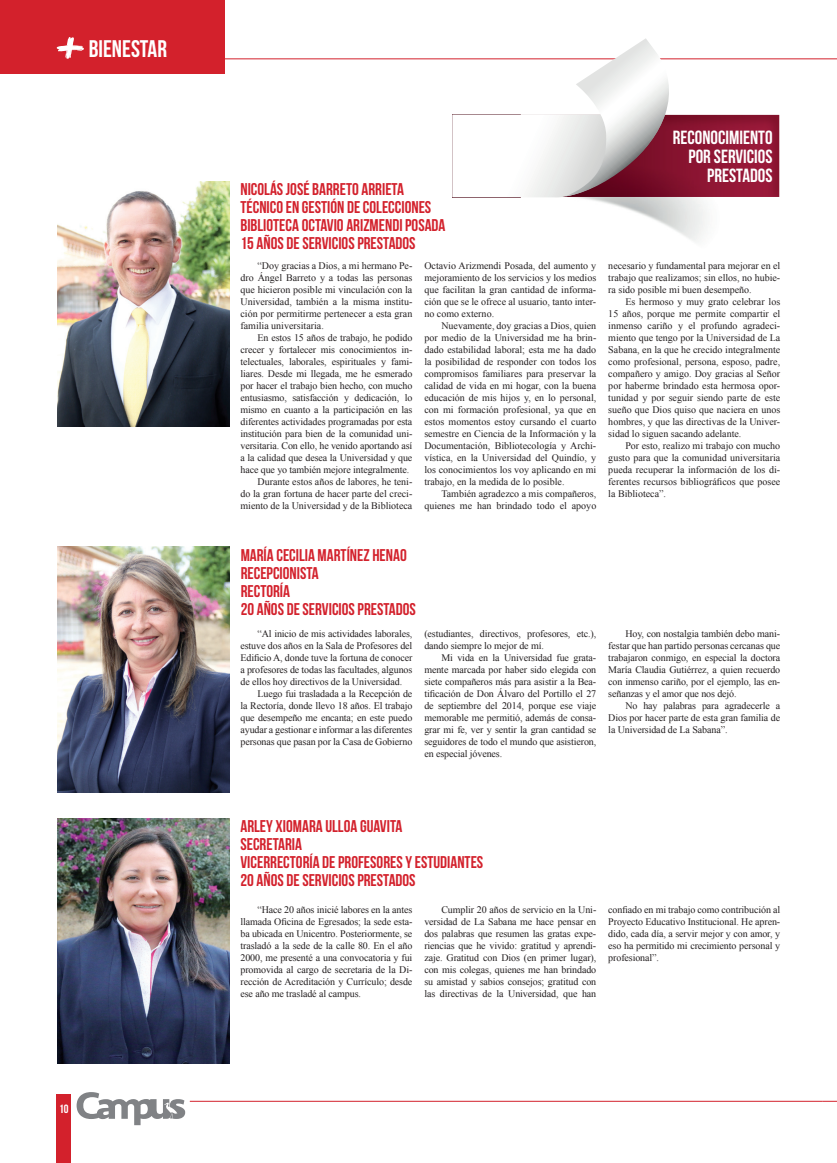
<style>
.page{position:relative;width:837px;height:1163px;background:#fff}
.page>*{position:absolute;margin:0;border:0;box-sizing:border-box;transform-origin:0 0}
.t1{font:24px "Bebas Neue";color:#fff}
.t2{font:19px/19px "Bebas Neue";color:#fff;text-align:right}
.t3{font:17px/18px "Bebas Neue";color:#d3212c}
.t4{font:12px "Bebas Neue";color:#fff}
.t5{font:10px/12px "Times New Roman";letter-spacing:-.01em;color:#231f20;text-align:justify}
</style>
<div class="page">
<svg style="left:822px;top:1100px;width:14px;height:1px"></svg>
<div style="left:57px;top:1094px;width:14px;height:68px;background:#d3212c"></div>
<svg style="left:77px;top:1092px;width:108px;height:32px"></svg>
<hr style="left:190px;top:1100px;width:632px;height:1px;background:#d3212c">
<hr style="left:193px;top:58px;width:643px;height:1px;background:#d3212c">
<div style="left:0;top:0;width:224px;height:74px;background:#d3212c"></div>
<svg style="left:57px;top:37px;width:27px;height:22px"></svg>
<img style="left:672px;top:125px;width:88px;height:72px">
<img style="left:672px;top:114px;width:108px;height:11px">
<img style="left:760px;top:125px;width:20px;height:72px">
<svg style="left:452px;top:38px;width:220px;height:159px"></svg>
<img style="left:57px;top:181px;width:172px;height:246px">
<img style="left:57px;top:546px;width:172px;height:246px">
<img style="left:57px;top:818px;width:172px;height:245px">
<h1 class="t1" style="left:89px;top:35px;width:80px">BIENESTAR</h1>
<p class="t4" style="left:59px;top:1101px;width:11px">10</p>
<h3 class="t3" style="left:240px;top:180px;width:206px">NICOLÁS JOSÉ BARRETO ARRIETA TÉCNICO EN GESTIÓN DE COLECCIONES BIBLIOTECA OCTAVIO ARIZMENDI POSADA 15 AÑOS DE SERVICIOS PRESTADOS</h3>
<p class="t5" style="left:240px;top:260px;width:173px;text-indent:17px">“Doy gracias a Dios, a mi hermano Pe&shy;dro Ángel Barreto y a todas las personas que hicieron posible mi vinculación con la Universidad, también a la misma institu&shy;ción por permitirme pertenecer a esta gran familia universitaria.</p>
<p class="t5" style="left:257px;top:332px;width:156px">En estos 15 años de trabajo, he podido</p>
<p class="t5" style="left:240px;top:344px;width:173px">crecer y fortalecer mis conocimientos in-</p>
<p class="t5" style="left:240px;top:356px;width:173px">telectuales, laborales, espirituales y fami-</p>
<p class="t5" style="left:240px;top:368px;width:173px">liares. Desde mi llegada, me he esmerado</p>
<p class="t5" style="left:240px;top:380px;width:173px">por hacer el trabajo bien hecho, con mucho</p>
<p class="t5" style="left:240px;top:392px;width:173px">entusiasmo, satisfacción y dedicación, lo</p>
<p class="t5" style="left:240px;top:404px;width:173px">mismo en cuanto a la participación en las</p>
<p class="t5" style="left:240px;top:416px;width:173px">diferentes actividades programadas por esta</p>
<p class="t5" style="left:240px;top:428px;width:173px">institución para bien de la comunidad uni-</p>
<p class="t5" style="left:240px;top:440px;width:173px">versitaria. Con ello, he venido aportando así</p>
<p class="t5" style="left:240px;top:452px;width:173px">a la calidad que desea la Universidad y que</p>
<p class="t5" style="left:240px;top:464px;width:170px">hace que yo también mejore integralmente.</p>
<p class="t5" style="left:257px;top:476px;width:156px">Durante estos años de labores, he teni-</p>
<p class="t5" style="left:240px;top:488px;width:173px">do la gran fortuna de hacer parte del creci-</p>
<p class="t5" style="left:240px;top:500px;width:173px">miento de la Universidad y de la Biblioteca</p>
<p class="t5" style="left:424px;top:260px;width:173px">Octavio Arizmendi Posada, del aumento y mejoramiento de los servicios y los medios que facilitan la gran cantidad de informa&shy;ción que se le ofrece al usuario, tanto inter&shy;no como externo.</p>
<p class="t5" style="left:424px;top:320px;width:173px;text-indent:17px">Nuevamente, doy gracias a Dios, quien por medio de la Universidad me ha brin&shy;dado estabilidad laboral; esta me ha dado la posibilidad de responder con todos los compromisos familiares para preservar la calidad de vida en mi hogar, con la buena educación de mis hijos y, en lo personal, con mi formación profesional, ya que en estos momentos estoy cursando el cuarto semestre en Ciencia de la Información y la Documentación, Bibliotecología y Archi&shy;vística, en la Universidad del Quindío, y los conocimientos los voy aplicando en mi trabajo, en la medida de lo posible.</p>
<p class="t5" style="left:424px;top:488px;width:173px;text-align:right">También agradezco a mis compañeros, quienes me han brindado todo el apoyo</p>
<h2 class="t2" style="left:672px;top:128px;width:101px">RECONOCIMIENTO<br>POR SERVICIOS<br>PRESTADOS</h2>
<p class="t5" style="left:608px;top:260px;width:173px">necesario y fundamental para mejorar en el trabajo que realizamos; sin ellos, no hubie&shy;ra sido posible mi buen desempeño.</p>
<p class="t5" style="left:608px;top:296px;width:173px;text-indent:17px">Es hermoso y muy grato celebrar los 15 años, porque me permite compartir el inmenso cariño y el profundo agradeci&shy;miento que tengo por la Universidad de La Sabana, en la que he crecido integralmente como profesional, persona, esposo, padre, compañero y amigo. Doy gracias al Señor por haberme brindado esta hermosa opor&shy;tunidad y por seguir siendo parte de este sueño que Dios quiso que naciera en unos hombres, y que las directivas de la Univer&shy;sidad lo siguen sacando adelante.</p>
<p class="t5" style="left:608px;top:440px;width:173px;text-indent:17px">Por esto, realizo mi trabajo con mucho gusto para que la comunidad universitaria pueda recuperar la información de los di&shy;ferentes recursos bibliográficos que posee la Biblioteca”.</p>
<h3 class="t3" style="left:240px;top:545px;width:177px">MARÍA CECILIA MARTÍNEZ HENAO<br>RECEPCIONISTA<br>RECTORÍA<br>20 AÑOS DE SERVICIOS PRESTADOS</h3>
<p class="t5" style="left:240px;top:627px;width:173px;text-indent:17px">“Al inicio de mis actividades laborales, estuve dos años en la Sala de Profesores del Edificio A, donde tuve la fortuna de conocer a profesores de todas las facultades, algunos de ellos hoy directivos de la Universidad.</p>
<p class="t5" style="left:240px;top:687px;width:173px;text-indent:17px">Luego fui trasladada a la Recepción de la Rectoría, donde llevo 18 años. El trabajo que desempeño me encanta; en este puedo ayudar a gestionar e informar a las diferentes personas que pasan por la Casa de Gobierno</p>
<p class="t5" style="left:424px;top:627px;width:173px">(estudiantes, directivos, profesores, etc.), dando siempre lo mejor de mí.</p>
<p class="t5" style="left:424px;top:651px;width:173px;text-indent:17px">Mi vida en la Universidad fue grata&shy;mente marcada por haber sido elegida con siete compañeros más para asistir a la Bea&shy;tificación de Don Álvaro del Portillo el 27 de septiembre del 2014, porque ese viaje memorable me permitió, además de consa&shy;grar mi fe, ver y sentir la gran cantidad se seguidores de todo el mundo que asistieron, en especial jóvenes.</p>
<p class="t5" style="left:608px;top:627px;width:173px;text-indent:17px">Hoy, con nostalgia también debo mani&shy;festar que han partido personas cercanas que trabajaron conmigo, en especial la doctora María Claudia Gutiérrez, a quien recuerdo con inmenso cariño, por el ejemplo, las en&shy;señanzas y el amor que nos dejó.</p>
<p class="t5" style="left:608px;top:699px;width:173px;text-indent:17px">No hay palabras para agradecerle a Dios por hacer parte de esta gran familia de la Universidad de La Sabana”.</p>
<h3 class="t3" style="left:240px;top:816px;width:244px">ARLEY XIOMARA ULLOA GUAVITA<br>SECRETARIA<br>VICERRECTORÍA DE PROFESORES Y ESTUDIANTES<br>20 AÑOS DE SERVICIOS PRESTADOS</h3>
<p class="t5" style="left:240px;top:903px;width:173px;text-indent:17px">“Hace 20 años inicié labores en la antes llamada Oficina de Egresados; la sede esta&shy;ba ubicada en Unicentro. Posteriormente, se trasladó a la sede de la calle 80. En el año 2000, me presenté a una convocatoria y fui promovida al cargo de secretaria de la Di&shy;rección de Acreditación y Currículo; desde ese año me trasladé al campus.</p>
<p class="t5" style="left:424px;top:903px;width:173px;text-indent:17px">Cumplir 20 años de servicio en la Uni&shy;versidad de La Sabana me hace pensar en dos palabras que resumen las gratas expe&shy;riencias que he vivido: gratitud y aprendi&shy;zaje. Gratitud con Dios (en primer lugar), con mis colegas, quienes me han brindado su amistad y sabios consejos; gratitud con las directivas de la Universidad, que han</p>
<p class="t5" style="left:608px;top:903px;width:173px">confiado en mi trabajo como contribución al Proyecto Educativo Institucional. He apren&shy;dido, cada día, a servir mejor y con amor, y eso ha permitido mi crecimiento personal y profesional”.</p>
</div>
